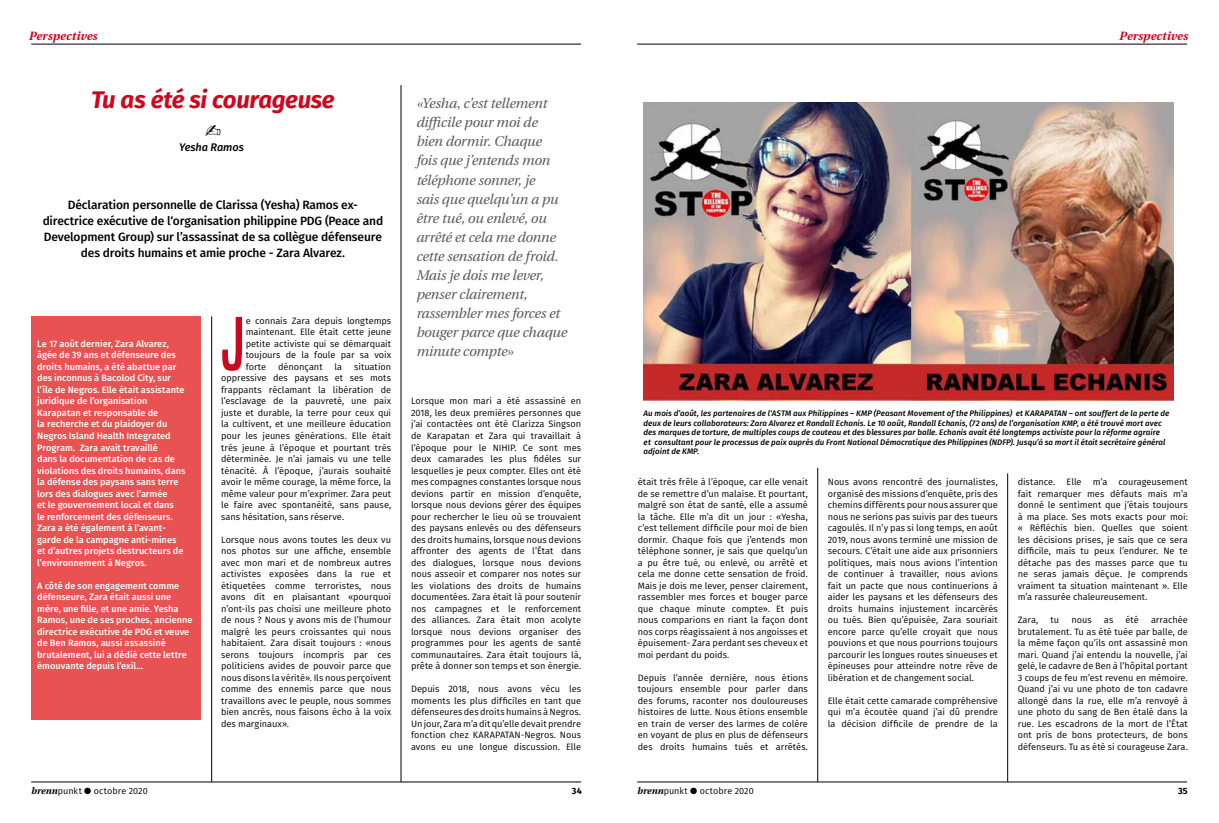
<style>
.page{position:relative;width:1219px;height:823px;background:#fff}
.page>*{position:absolute;margin:0;border:0;box-sizing:border-box;transform-origin:0 0}
.t1{font:70px "Built Titling Rg";color:#cd071e}
.t2{font:italic 700 24px "Fira Sans";letter-spacing:-.015em;color:#cd071e}
.t3{font:italic 14px/19px "Heuristica";letter-spacing:-.015em;color:#5a5b5d}
.t4{font:500 12px/16px "Fira Sans";letter-spacing:-.015em;color:#000;text-align:center}
.t5{font:italic 700 12px "Heuristica";letter-spacing:.01em;color:#cd071e}
.t6{font:italic 500 11px "Fira Sans";letter-spacing:-.01em;color:#000}
.t7{font:9.2px/11.5px "Fira Sans";letter-spacing:-.005em;color:#000;text-align:justify}
.t8{font:500 9.2px/11.5px "Fira Sans";color:#fff}
.t9{font:9px "Fira Sans";letter-spacing:.005em;color:#000}
.t10{font:700 9px "Fira Sans";color:#000}
.t11{font:italic 500 8px/9.6px "Fira Sans";letter-spacing:.005em;color:#000}
.s1{font-family:"Heuristica";font-weight:700;font-style:italic;font-size:9.5px}
</style>
<div class="page">
<hr style="left:31px;top:44px;width:550px;height:1px;background:#000">
<hr style="left:31px;top:781px;width:550px;height:1px;background:#000">
<hr style="left:637px;top:44px;width:550px;height:1px;background:#000">
<hr style="left:637px;top:781px;width:550px;height:1px;background:#000">
<hr style="left:401px;top:85px;width:1px;height:696px;background:#000">
<hr style="left:818px;top:467px;width:1px;height:314px;background:#000">
<hr style="left:1007px;top:473px;width:1px;height:308px;background:#000">
<div style="left:32px;top:316px;width:169px;height:403px;background:#e85252"></div>
<img style="left:644px;top:102px;width:529px;height:298px">
<hr style="left:211px;top:316px;width:1px;height:465px;background:#000">
<h3 class="t5" style="left:28px;top:27px;width:70px">Perspectives</h3>
<h2 class="t2" style="left:91px;top:79px;width:245px">Tu as été si courageuse</h2>
<p class="t6" style="left:179px;top:138px;width:66px">Yesha Ramos</p>
<h3 class="t4" style="left:43px;top:196px;width:342px">Déclaration personnelle de Clarissa (Yesha) Ramos ex&shy;directrice exécutive de l‘organisation philippine PDG (Peace and Development Group) sur l’assassinat de sa collègue défenseure des droits humains et amie proche - Zara Alvarez.</h3>
<p class="t8" style="left:37px;top:337px;width:150px">Le 17 août dernier, Zara Alvarez, âgée de 39 ans et défenseure des droits humains, a été abattue par des inconnus à Bacolod City, sur l’île de Negros. Elle était assistante juridique de l’organisation<br>Karapatan et responsable de<br>la recherche et du plaidoyer du<br>Negros Island Health Integrated<br>Program. Zara avait travaillé<br>dans la documentation de cas de violations des droits humains, dans la défense des paysans sans terre lors des dialogues avec l’armée<br>et le gouvernement local et dans<br>le renforcement des défenseurs.<br>Zara a été également à l’avant&shy;garde de la campagne anti-mines et d’autres projets destructeurs de l’environnement à Negros.</p>
<p class="t8" style="left:37px;top:579px;width:157px">A côté de son engagement comme défenseure, Zara était aussi une mère, une fille, et une amie. Yesha<br>Ramos, une de ses proches, ancienne directrice exécutive de PDG et veuve de Ben Ramos, aussi assassiné brutalement, lui a dédié cette lettre émouvante depuis l’exil…</p>
<h1 class="t1" style="left:221px;top:302px;width:24px">J</h1>
<p class="t7" style="left:246px;top:314px;width:147px">e connais Zara depuis longtemps maintenant. Elle était cette jeune petite activiste qui se démarquait toujours de la foule par sa voix forte</p>
<p class="t7" style="left:278px;top:360px;width:46px">dénonçant</p>
<p class="t7" style="left:334px;top:360px;width:9px">la</p>
<p class="t7" style="left:221px;top:360px;width:172px;text-indent:133px">situation oppressive des paysans et ses mots frappants réclamant la libération de l’esclavage de la pauvreté, une paix juste et durable, la terre pour ceux qui la cultivent, et une meilleure éducation pour les jeunes générations. Elle était très jeune à l’époque et pourtant très déterminée. Je n’ai jamais vu une telle ténacité. À l’époque, j’aurais souhaité avoir le même courage, la même force, la même valeur pour m’exprimer. Zara peut le faire avec spontanéité, sans pause, sans hésitation, sans réserve.</p>
<p class="t7" style="left:221px;top:533px;width:172px">Lorsque nous avons toutes les deux vu nos photos sur une affiche, ensemble avec mon mari et de nombreux autres activistes exposées dans la rue et étiquetées comme terroristes, nous avons dit en plaisantant «pourquoi n’ont-ils pas choisi une meilleure photo de nous ? Nous y avons mis de l’humour malgré les peurs croissantes qui nous habitaient. Zara disait toujours : «nous serons toujours incompris par ces politiciens avides de pouvoir parce que nous disons la vérité». Ils nous perçoivent comme des ennemis parce que nous travaillons avec le peuple, nous sommes bien ancrés, nous faisons écho à la voix des marginaux».</p>
<p class="t3" style="left:416px;top:93px;width:152px">«Yesha, c’est tellement difficile pour moi de bien dormir. Chaque<br>fois que j’entends mon téléphone sonner, je<br>sais que quelqu’un a pu être tué, ou enlevé, ou arrêté et cela me donne cette sensation de froid.<br>Mais je dois me lever, penser clairement, rassembler mes forces et bouger parce que chaque minute compte»</p>
<p class="t7" style="left:411px;top:395px;width:172px">Lorsque mon mari a été assassiné en 2018, les deux premières personnes que j’ai contactées ont été Clarizza Singson de Karapatan et Zara qui travaillait à l’époque pour le NIHIP. Ce sont mes deux camarades les plus fidèles sur lesquelles je peux compter. Elles ont été mes compagnes constantes lorsque nous devions partir en mission d’enquête, lorsque nous devions gérer des équipes pour rechercher le lieu où se trouvaient des paysans enlevés ou des défenseurs des droits humains, lorsque nous devions affronter des agents de l’État dans des dialogues, lorsque nous devions nous asseoir et comparer nos notes sur les violations des droits de humains documentées. Zara était là pour soutenir nos campagnes et le renforcement des alliances. Zara était mon acolyte lorsque nous devions organiser des programmes pour les agents de santé communautaires. Zara était toujours là, prête à donner son temps et son énergie.</p>
<p class="t7" style="left:411px;top:682px;width:172px">Depuis 2018, nous avons vécu les moments les plus difficiles en tant que défenseures des droits humains à Negros.<br>Un jour, Zara m’a dit qu’elle devait prendre fonction chez KARAPATAN-Negros. Nous avons eu une longue discussion. Elle</p>
<p class="t9" style="left:31px;top:783px;width:118px"><span class="s1">brenn</span>punkt ● octobre 2020</p>
<p class="t10" style="left:572px;top:782px;width:11px">34</p>
<h3 class="t5" style="left:1119px;top:27px;width:70px">Perspectives</h3>
<p class="t11" style="left:644px;top:408px;width:527px">Au mois d’août, les partenaires de l‘ASTM aux Philippines – KMP (Peasant Movement of the Philippines) et KARAPATAN – ont souffert de la perte de deux de leurs collaborateurs: Zara Alvarez et Randall Echanis. Le 10 août, Randall Echanis, (72 ans) de l’organisation KMP, a été trouvé mort avec des marques de torture, de multiples coups de couteau et des blessures par balle. Echanis avait été longtemps activiste pour la réforme agraire et consultant pour le processus de paix auprès du Front National Démocratique des Philippines (NDFP). Jusqu’à sa mort il était secrétaire général adjoint de KMP.</p>
<p class="t7" style="left:638px;top:475px;width:172px">était très frêle à l’époque, car elle venait de se remettre d’un malaise. Et pourtant, malgré son état de santé, elle a assumé la tâche. Elle m’a dit un jour : «Yesha, c’est tellement difficile pour moi de bien dormir. Chaque fois que j’entends mon téléphone sonner, je sais que quelqu’un a pu être tué, ou enlevé, ou arrêté et cela me donne cette sensation de froid.<br>Mais je dois me lever, penser clairement, rassembler mes forces et bouger parce que chaque minute compte». Et puis nous comparions en riant la façon dont nos corps réagissaient à nos angoisses et épuisement- Zara perdant ses cheveux et moi perdant du poids.</p>
<p class="t7" style="left:638px;top:671px;width:172px">Depuis l’année dernière, nous étions toujours ensemble pour parler dans des forums, raconter nos douloureuses histoires de lutte. Nous étions ensemble en train de verser des larmes de colère en voyant de plus en plus de défenseurs des droits humains tués et arrêtés.</p>
<p class="t7" style="left:828px;top:475px;width:172px">Nous avons rencontré des journalistes, organisé des missions d’enquête, pris des chemins différents pour nous assurer que nous ne serions pas suivis par des tueurs cagoulés. Il n’y pas si long temps, en août 2019, nous avons terminé une mission de secours. C’était une aide aux prisonniers politiques, mais nous avions l’intention de continuer à travailler, nous avions fait un pacte que nous continuerions à aider les paysans et les défenseurs des droits humains injustement incarcérés ou tués. Bien qu’épuisée, Zara souriait encore parce qu’elle croyait que nous pouvions et que nous pourrions toujours parcourir les longues routes sinueuses et épineuses pour atteindre notre rêve de libération et de changement social.</p>
<p class="t7" style="left:828px;top:694px;width:172px">Elle était cette camarade compréhensive qui m’a écoutée quand j’ai dû prendre la décision difficile de prendre de la</p>
<p class="t7" style="left:1018px;top:475px;width:172px">distance. Elle m’a courageusement fait remarquer mes défauts mais m’a donné le sentiment que j’étais toujours à ma place. Ses mots exacts pour moi: « Réfléchis bien. Quelles que soient les décisions prises, je sais que ce sera difficile, mais tu peux l’endurer. Ne te détache pas des masses parce que tu ne seras jamais déçue. Je comprends vraiment ta situation maintenant ». Elle m’a rassurée chaleureusement.</p>
<p class="t7" style="left:1018px;top:613px;width:22px">Zara,</p>
<p class="t7" style="left:1050px;top:613px;width:10px">tu</p>
<p class="t7" style="left:1071px;top:613px;width:22px">nous</p>
<p class="t7" style="left:1104px;top:613px;width:11px">as</p>
<p class="t7" style="left:1125px;top:613px;width:15px">été</p>
<p class="t7" style="left:1018px;top:613px;width:172px;text-indent:133px">arrachée brutalement. Tu as été tuée par balle, de la même façon qu’ils ont assassiné mon mari. Quand j’ai entendu la nouvelle, j’ai gelé, le cadavre de Ben à l’hôpital portant 3 coups de feu m’est revenu en mémoire.<br>Quand j’ai vu une photo de ton cadavre allongé dans la rue, elle m’a renvoyé à une photo du sang de Ben étalé dans la rue. Les escadrons de la mort de l’État ont pris de bons protecteurs, de bons défenseurs. Tu as été si courageuse Zara.</p>
<p class="t9" style="left:637px;top:783px;width:118px"><span class="s1">brenn</span>punkt ● octobre 2020</p>
<p class="t10" style="left:1178px;top:782px;width:11px">35</p>
</div>
